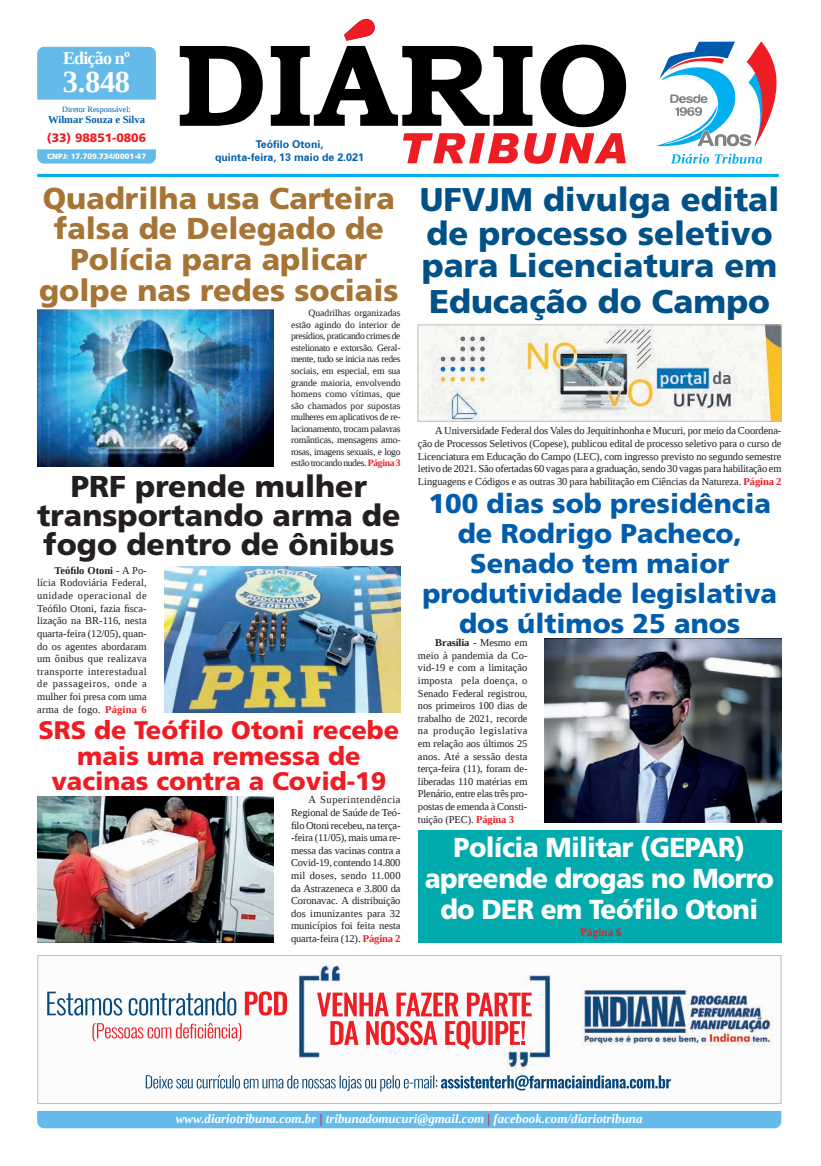
<style>
.page{position:relative;width:821px;height:1166px;background:#fff}
.page>*{position:absolute;margin:0;border:0;box-sizing:border-box;transform-origin:0 0}
.t1{font:900 32.81px/33.2px "Frutiger LT Std";color:#005187}
.t2{font:700 30.45px "Liberation Serif";color:#fff}
.t3{font:900 30.19px/30.6px "Frutiger LT Std";color:#a67435;text-align:center}
.t4{font:900 30.19px/29.3px "Frutiger LT Std";color:#231f20;text-align:center}
.t5{font:900 27.47px/31.1px "Frutiger LT Std";letter-spacing:-.025em;color:#fff;text-align:center;scale:.96 1}
.t6{font:900 27.12px/29.8px "Frutiger LT Std";color:#015dab;text-align:center}
.t7{font:900 25.38px/25.4px "Frutiger LT Std";color:#ee1d23;text-align:center}
.t8{font:700 18.03px "Liberation Serif";letter-spacing:-.045em;color:#fff}
.t9{font:italic 700 12.95px "Liberation Serif";color:#fff}
.t10{font:900 12.16px "Frutiger LT Std";color:#ee1d23}
.t11{font:700 11.81px "Liberation Serif";letter-spacing:.03em;color:#ee1d23;scale:.89 1}
.t12{font:700 10.67px/12.6px "Zurich BT";color:#015dab;text-align:center}
.t13{font:700 10.59px "Liberation Serif";color:#015dab}
.t14{font:10.5px/12.6px "Liberation Serif";letter-spacing:-.01em;color:#231f20;text-align:justify}
.t15{font:9.62px/11.5px "Liberation Serif";letter-spacing:-.03em;color:#231f20;text-align:justify}
.t16{font:8.14px "Liberation Serif";color:#015dab}
.t17{font:900 7.7px "Frutiger LT Std";color:#fff}
.s1{font-weight:700;color:#ee1d23}
.s2{font-weight:700}
.s3{color:#ee1d23}
</style>
<div class="page">
<hr style="left:37px;top:174px;width:742px;height:3px;background:#00aeef">
<svg style="left:180px;top:44px;width:446px;height:83px"></svg>
<svg style="left:344px;top:19px;width:31px;height:22px"></svg>
<div style="left:37px;top:47px;width:119px;height:53px;background:#64bae9"></div>
<svg style="left:37px;top:149px;width:119px;height:15px;background:#6ebeea"></svg>
<div style="left:37px;top:1111px;width:744px;height:17px;background:#64bae9"></div>
<svg style="left:403px;top:133px;width:223px;height:31px"></svg>
<img style="left:47px;top:965px;width:727px;height:127px">
<div style="left:37px;top:955px;width:744px;height:149px;border:1px solid #bcbdc0"></div>
<svg style="left:656px;top:41px;width:121px;height:106px"></svg>
<svg style="left:671px;top:154px;width:91px;height:10px"></svg>
<div style="left:418px;top:829px;width:363px;height:113px;background:#00aaad"></div>
<img style="left:419px;top:326px;width:361px;height:94px">
<div style="left:417px;top:324px;width:365px;height:98px;border:1px solid #bcbdc0"></div>
<img style="left:37px;top:310px;width:237px;height:156px">
<img style="left:164px;top:566px;width:237px;height:146px">
<img style="left:545px;top:639px;width:236px;height:183px">
<img style="left:37px;top:796px;width:237px;height:146px">
<h3 class="t8" style="left:63px;top:45px;width:68px">Edição nº</h3>
<h2 class="t2" style="left:63px;top:61px;width:69px">3.848</h2>
<p class="t16" style="left:62px;top:104px;width:70px">Diretor Responsável:</p>
<p class="t13" style="left:48px;top:112px;width:99px">Wilmar Souza e Silva</p>
<p class="t10" style="left:47px;top:130px;width:101px">(33) 98851-0806</p>
<p class="t17" style="left:47px;top:151px;width:100px">CNPJ: 17.709.734/0001-47</p>
<p class="t12" style="left:215px;top:138px;width:150px">Teófilo Otoni,<br>quinta-feira, 13 maio de 2.021</p>
<h3 class="t3" style="left:39px;top:183px;width:361px">Quadrilha usa Carteira falsa de Delegado de<br>Polícia para aplicar golpe nas redes sociais</h3>
<p class="t15" style="left:291px;top:307px;width:111px;text-indent:17px">Quadrilhas organizadas estão agindo do interior de presídios, praticando crimes de estelionato e extorsão. Geral&shy;mente, tudo se inicia nas redes sociais, em especial, em sua grande maioria, envolvendo homens como vítimas, que são chamados por supostas mulheres em aplicativos de re&shy;lacionamento, trocam palavras românticas, mensagens amo&shy;rosas, imagens sexuais, e logo estão trocando nudes. <span class="s1">Página 3</span></p>
<h3 class="t4" style="left:37px;top:471px;width:365px">PRF prende mulher transportando arma de fogo dentro de ônibus</h3>
<p class="t14" style="left:37px;top:564px;width:111px;text-indent:17px"><span class="s2">Teófilo Otoni</span> - A Po&shy;lícia Rodoviária Federal, unidade operacional de Teófilo Otoni, fazia fisca&shy;lização na BR-116, nesta quarta-feira (12/05), quan&shy;do os agentes abordaram um ônibus que realizava transporte interestadual de passageiros, onde a mulher foi presa com uma arma de fogo. <span class="s1">Página 6</span></p>
<h3 class="t7" style="left:38px;top:718px;width:362px">SRS de Teófilo Otoni recebe mais uma remessa de vacinas contra a Covid-19</h3>
<p class="t14" style="left:291px;top:793px;width:111px;text-indent:17px">A Superintendência Regional de Saúde de Teó&shy;filo Otoni recebeu, na terça--feira (11/05), mais uma re&shy;messa das vacinas contra a Covid-19, contendo 14.800 mil doses, sendo 11.000 da Astrazeneca e 3.800 da Coronavac. A distribuição dos imunizantes para 32 municípios foi feita nesta quarta-feira (12). <span class="s1">Página 2</span></p>
<h1 class="t1" style="left:420px;top:182px;width:361px">UFVJM divulga edital de processo seletivo para Licenciatura em</h1>
<h1 class="t1" style="left:429px;top:285px;width:343px">Educação do Campo</h1>
<p class="t14" style="left:418px;top:424px;width:365px;text-indent:17px">A Universidade Federal dos Vales do Jequitinhonha e Mucuri, por meio da Coordena&shy;ção de Processos Seletivos (Copese), publicou edital de processo seletivo para o curso de Licenciatura em Educação do Campo (LEC), com ingresso previsto no segundo semestre letivo de 2021. São ofertadas 60 vagas para a graduação, sendo 30 vagas para habilitação em Linguagens e Códigos e as outras 30 para habilitação em Ciências da Natureza. <span class="s1">Página 2</span></p>
<h3 class="t6" style="left:423px;top:489px;width:356px">100 dias sob presidência de Rodrigo Pacheco,<br>Senado tem maior produtividade legislativa dos últimos 25 anos</h3>
<p class="t14" style="left:418px;top:636px;width:111px;text-indent:17px"><span class="s2">Brasília</span> - Mesmo em meio à pandemia da Co&shy;vid-19 e com a limitação imposta pela doença, o Senado Federal registrou, nos primeiros 100 dias de trabalho de 2021, recorde na produção legislativa em relação aos últimos 25 anos. Até a sessão desta terça-feira (11), foram de&shy;liberadas 110 matérias em Plenário, entre elas três pro&shy;postas de emenda à Consti&shy;tuição (PEC). <span class="s1">Página 3</span></p>
<h3 class="t5" style="left:425px;top:832px;width:365px">Polícia Militar (GEPAR) apreende drogas no Morro do DER em Teófilo Otoni</h3>
<p class="t11" style="left:581px;top:924px;width:48px">Página 6</p>
<p class="t9" style="left:176px;top:1110px;width:468px">www.diariotribuna.com.br <span class="s3">|</span> tribunadomucuri@gmail.com <span class="s3">|</span> facebook.com/diariotribuna</p>
</div>
